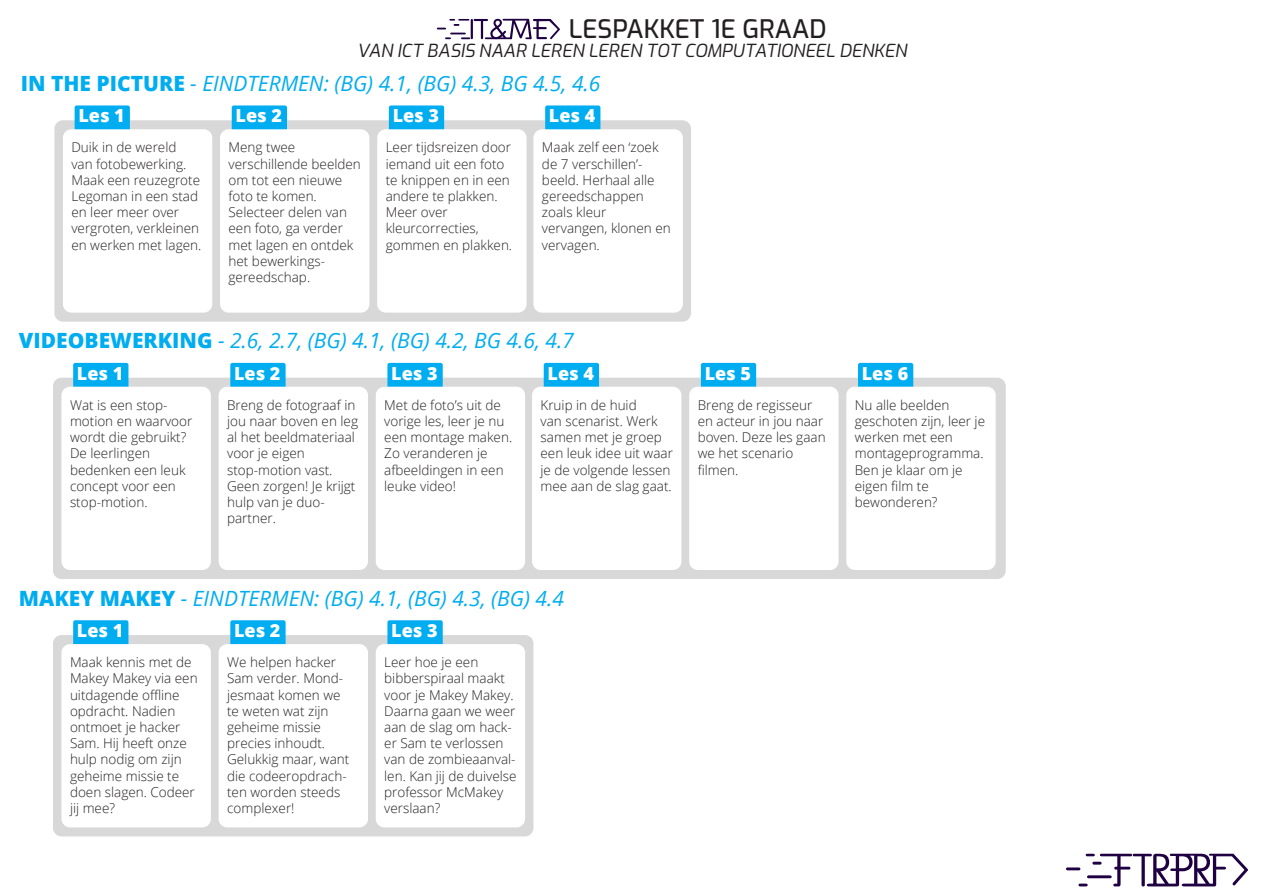
<style>
.page{position:relative;width:1263px;height:893px;background:#fff}
.page>*{position:absolute;margin:0;border:0;box-sizing:border-box;transform-origin:0 0}
.t1{font:500 25.5px "Exo";color:#231f20}
.t2{font:italic 21px "Open Sans";color:#00adf0}
.t3{font:800 18px "Open Sans";color:#fff}
.t4{font:italic 18px "Exo";color:#231f20}
.t5{font:300 13.5px/16.2px "Open Sans";color:#231f20}
.s1{font-weight:800;font-style:normal}
</style>
<div class="page">
<svg style="left:1066px;top:853px;width:182px;height:33px"></svg>
<svg style="left:437px;top:19px;width:123px;height:20px"></svg>
<div style="left:53px;top:378px;width:953px;height:201px;background:#d8d8d8;border-radius:9px"></div>
<div style="left:73px;top:363px;width:55px;height:29px;background:#00adf0;border-radius:2px"></div>
<div style="left:544px;top:363px;width:55px;height:29px;background:#00adf0;border-radius:2px"></div>
<div style="left:230px;top:363px;width:56px;height:29px;background:#00adf0;border-radius:2px"></div>
<div style="left:701px;top:363px;width:55px;height:29px;background:#00adf0;border-radius:2px"></div>
<div style="left:387px;top:363px;width:56px;height:29px;background:#00adf0;border-radius:2px"></div>
<div style="left:858px;top:363px;width:55px;height:29px;background:#00adf0;border-radius:2px"></div>
<div style="left:61px;top:387px;width:150px;height:183px;background:#fff;border-radius:9px"></div>
<div style="left:532px;top:387px;width:149px;height:183px;background:#fff;border-radius:9px"></div>
<div style="left:219px;top:387px;width:149px;height:183px;background:#fff;border-radius:9px"></div>
<div style="left:689px;top:387px;width:149px;height:183px;background:#fff;border-radius:9px"></div>
<div style="left:376px;top:387px;width:149px;height:183px;background:#fff;border-radius:9px"></div>
<div style="left:846px;top:387px;width:150px;height:183px;background:#fff;border-radius:9px"></div>
<div style="left:53px;top:635px;width:480px;height:201px;background:#d8d8d8;border-radius:9px"></div>
<div style="left:73px;top:620px;width:55px;height:29px;background:#00adf0;border-radius:2px"></div>
<div style="left:230px;top:620px;width:56px;height:29px;background:#00adf0;border-radius:2px"></div>
<div style="left:387px;top:620px;width:56px;height:29px;background:#00adf0;border-radius:2px"></div>
<div style="left:61px;top:644px;width:150px;height:183px;background:#fff;border-radius:9px"></div>
<div style="left:219px;top:644px;width:149px;height:183px;background:#fff;border-radius:9px"></div>
<div style="left:376px;top:644px;width:149px;height:183px;background:#fff;border-radius:9px"></div>
<div style="left:54px;top:120px;width:637px;height:202px;background:#d8d8d8;border-radius:9px"></div>
<div style="left:545px;top:105px;width:55px;height:30px;background:#00adf0;border-radius:2px"></div>
<div style="left:533px;top:129px;width:150px;height:184px;background:#fff;border-radius:9px"></div>
<div style="left:75px;top:105px;width:55px;height:30px;background:#00adf0;border-radius:2px"></div>
<div style="left:232px;top:105px;width:55px;height:30px;background:#00adf0;border-radius:2px"></div>
<div style="left:389px;top:105px;width:55px;height:30px;background:#00adf0;border-radius:2px"></div>
<div style="left:63px;top:129px;width:149px;height:184px;background:#fff;border-radius:9px"></div>
<div style="left:220px;top:129px;width:149px;height:184px;background:#fff;border-radius:9px"></div>
<div style="left:377px;top:129px;width:149px;height:184px;background:#fff;border-radius:9px"></div>
<h1 class="t1" style="left:569px;top:10px;width:259px">LESPAKKET 1E GRAAD</h1>
<h3 class="t4" style="left:357px;top:37px;width:551px">VAN ICT BASIS NAAR LEREN LEREN TOT COMPUTATIONEEL DENKEN</h3>
<h2 class="t2" style="left:21px;top:69px;width:581px"><span class="s1">IN THE PICTURE</span> - EINDTERMEN: (BG) 4.1, (BG) 4.3, BG 4.5, 4.6</h2>
<h3 class="t3" style="left:549px;top:102px;width:48px">Les 4</h3>
<p class="t5" style="left:542px;top:139px;width:130px">Maak zelf een ‘zoek de 7 verschillen’- beeld. Herhaal alle gereedschappen zoals kleur vervangen, klonen en vervagen.</p>
<h3 class="t3" style="left:78px;top:102px;width:48px">Les 1</h3>
<h3 class="t3" style="left:236px;top:102px;width:48px">Les 2</h3>
<h3 class="t3" style="left:393px;top:102px;width:48px">Les 3</h3>
<p class="t5" style="left:71px;top:139px;width:131px">Duik in de wereld<br>van fotobewerking.<br>Maak een reuzegrote<br>Legoman in een stad en leer meer over vergroten, verkleinen en werken met lagen.</p>
<p class="t5" style="left:229px;top:139px;width:134px">Meng twee verschillende beelden om tot een nieuwe foto te komen.<br>Selecteer delen van een foto, ga verder met lagen en ontdek het bewerkings&shy;gereedschap.</p>
<p class="t5" style="left:386px;top:139px;width:128px">Leer tijdsreizen door iemand uit een foto te knippen en in een andere te plakken.<br>Meer over kleurcorrecties, gommen en plakken.</p>
<h2 class="t2" style="left:19px;top:326px;width:556px"><span class="s1">VIDEOBEWERKING</span> - 2.6, 2.7, (BG) 4.1, (BG) 4.2, BG 4.6, 4.7</h2>
<h3 class="t3" style="left:77px;top:360px;width:48px">Les 1</h3>
<h3 class="t3" style="left:234px;top:360px;width:48px">Les 2</h3>
<h3 class="t3" style="left:391px;top:360px;width:48px">Les 3</h3>
<h3 class="t3" style="left:547px;top:360px;width:48px">Les 4</h3>
<h3 class="t3" style="left:705px;top:360px;width:48px">Les 5</h3>
<h3 class="t3" style="left:862px;top:360px;width:48px">Les 6</h3>
<p class="t5" style="left:70px;top:396px;width:124px">Wat is een stop&shy;motion en waarvoor wordt die gebruikt?<br>De leerlingen bedenken een leuk concept voor een stop-motion.</p>
<p class="t5" style="left:540px;top:396px;width:134px">Kruip in de huid<br>van scenarist. Werk samen met je groep een leuk idee uit waar je de volgende lessen mee aan de slag gaat.</p>
<p class="t5" style="left:227px;top:396px;width:132px">Breng de fotograaf in jou naar boven en leg al het beeldmateriaal voor je eigen stop-motion vast.<br>Geen zorgen! Je krijgt hulp van je duo&shy;partner.</p>
<p class="t5" style="left:698px;top:396px;width:129px">Breng de regisseur en acteur in jou naar boven. Deze les gaan we het scenario filmen.</p>
<p class="t5" style="left:384px;top:396px;width:129px">Met de foto’s uit de vorige les, leer je nu een montage maken.<br>Zo veranderen je afbeeldingen in een leuke video!</p>
<p class="t5" style="left:855px;top:396px;width:132px">Nu alle beelden geschoten zijn, leer je werken met een montageprogramma.<br>Ben je klaar om je eigen film te bewonderen?</p>
<h2 class="t2" style="left:19px;top:584px;width:546px"><span class="s1">MAKEY MAKEY</span> - EINDTERMEN: (BG) 4.1, (BG) 4.3, (BG) 4.4</h2>
<h3 class="t3" style="left:77px;top:617px;width:48px">Les 1</h3>
<h3 class="t3" style="left:234px;top:617px;width:48px">Les 2</h3>
<h3 class="t3" style="left:391px;top:617px;width:48px">Les 3</h3>
<p class="t5" style="left:70px;top:654px;width:129px">Maak kennis met de<br>Makey Makey via een uitdagende offline opdracht. Nadien ontmoet je hacker<br>Sam. Hij heeft onze hulp nodig om zijn geheime missie te doen slagen. Codeer jij mee?</p>
<p class="t5" style="left:227px;top:654px;width:124px">We helpen hacker<br>Sam verder. Mond&shy;jesmaat komen we te weten wat zijn geheime missie precies inhoudt.<br>Gelukkig maar, want die codeeropdrach&shy;ten worden steeds complexer!</p>
<p class="t5" style="left:384px;top:654px;width:134px">Leer hoe je een bibberspiraal maakt voor je Makey Makey.<br>Daarna gaan we weer aan de slag om hack&shy;er Sam te verlossen van de zombieaanval&shy;len. Kan jij de duivelse professor McMakey verslaan?</p>
</div>
